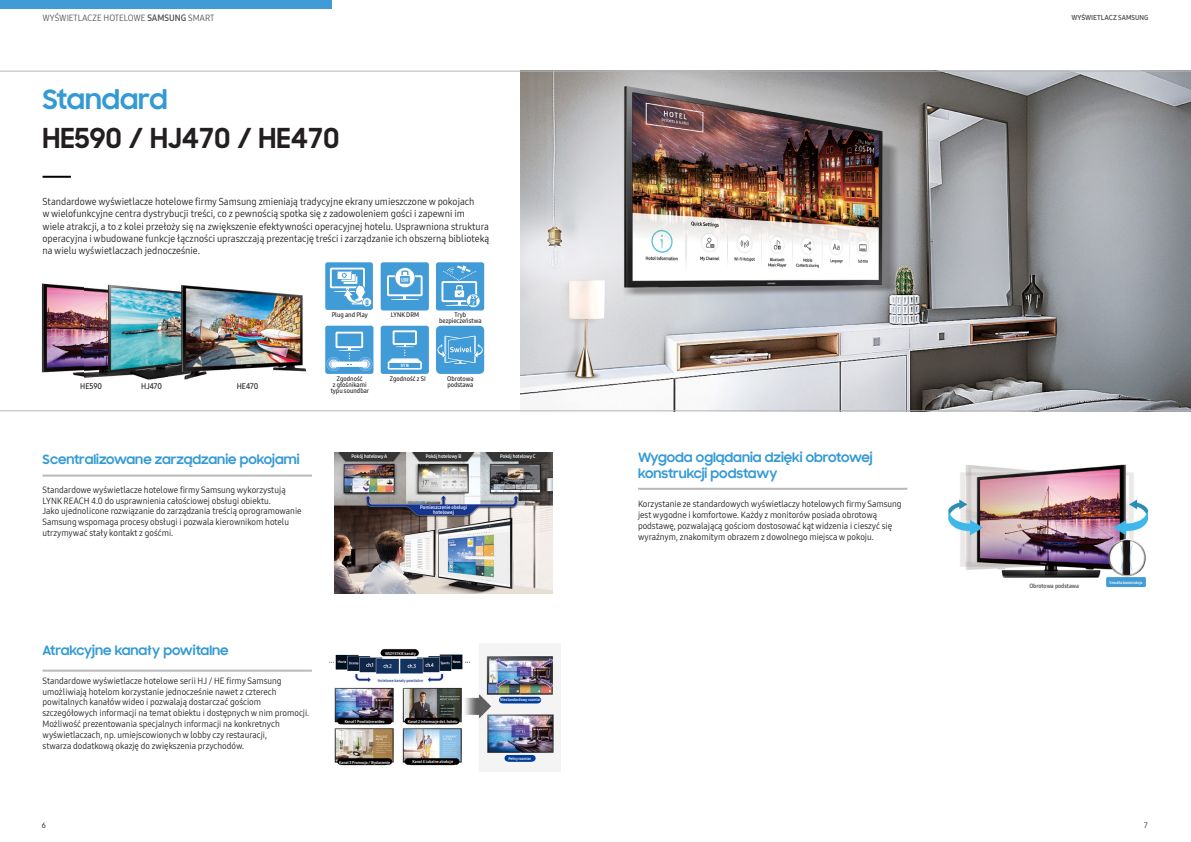
<style>
.page{position:relative;width:1191px;height:842px;background:#fff}
.page>*{position:absolute;margin:0;border:0;box-sizing:border-box;transform-origin:0 0}
.t1{font:700 28px "Samsung Sharp Sans";color:#231f20}
.t2{font:700 27px "Samsung Sharp Sans";color:#339ad5}
.t3{font:700 13px/15.6px "Samsung Sharp Sans";color:#339ad5}
.t4{font:10px/12px "Samsung One 400 C";color:#231f20}
.t5{font:9px/10.8px "Samsung One 400 C";color:#231f20}
.t6{font:9px "Samsung One 400 C";color:#505253}
.t7{font:8px "Samsung One 600 C";color:#231f20}
.t8{font:8px "Samsung One 400 C";color:#231f20}
.t9{font:7px "Samsung One 700";color:#505253}
.t10{font:6.5px/6px "Samsung One 600 C";color:#231f20;text-align:center}
.t11{font:6px "Samsung One 700 C";color:#505253}
.t12{font:5px/5px "Samsung One 700 C";color:#fff;text-align:center}
.t13{font:4.4px "Samsung One 800";color:#fff}
.t14{font:4px "Samsung One 700 C";color:#fff}
.t15{font:4px "Samsung One 700 C";color:#253f8e}
.t16{font:3.2px/2.8px "Samsung One 800";color:#fff}
.s1{font-family:"Samsung One 700 C"}
</style>
<div class="page">
<div style="left:381px;top:262px;width:48px;height:48px;background:#409bd6;border-radius:2px"></div>
<svg style="left:387px;top:267px;width:35px;height:33px"></svg>
<div style="left:400px;top:276px;width:10px;height:8px;background:#409bd6"></div>
<div style="left:325px;top:326px;width:48px;height:48px;background:#409bd6;border-radius:2px"></div>
<svg style="left:326px;top:332px;width:46px;height:39px"></svg>
<div style="left:381px;top:326px;width:48px;height:48px;background:#409bd6;border-radius:2px"></div>
<svg style="left:388px;top:330px;width:34px;height:40px"></svg>
<div style="left:436px;top:262px;width:48px;height:48px;background:#409bd6;border-radius:2px"></div>
<svg style="left:441px;top:265px;width:39px;height:43px"></svg>
<div style="left:325px;top:262px;width:48px;height:48px;background:#409bd6;border-radius:2px"></div>
<svg style="left:330px;top:268px;width:42px;height:39px"></svg>
<div style="left:436px;top:326px;width:48px;height:48px;background:#409bd6;border-radius:5px"></div>
<svg style="left:437px;top:336px;width:46px;height:28px"></svg>
<img style="left:948px;top:464px;width:201px;height:123px">
<div style="left:1106px;top:577px;width:39px;height:10px;background:#409bd6"></div>
<img style="left:520px;top:72px;width:671px;height:339px">
<img style="left:41px;top:283px;width:44px;height:95px">
<hr style="left:43px;top:176px;width:28px;height:2px;background:#000">
<div style="left:0;top:0;width:332px;height:9px;background:#409bd6"></div>
<hr style="left:0;top:411px;width:1191px;height:1px;background:#b5b6b6">
<hr style="left:0;top:71px;width:1191px;height:1px;background:#b5b6b6">
<hr style="left:638px;top:488px;width:269px;height:2px;background:#b7b8b8">
<hr style="left:43px;top:475px;width:269px;height:2px;background:#b7b8b8">
<hr style="left:43px;top:670px;width:269px;height:2px;background:#b7b8b8">
<img style="left:329px;top:644px;width:231px;height:127px">
<div style="left:504px;top:755px;width:31px;height:6px;background:#003e97;border-radius:3px"></div>
<div style="left:380px;top:650px;width:39px;height:6px;background:#040000;border-radius:3px"></div>
<div style="left:337px;top:758px;width:55px;height:7px;background:#040000;border-radius:3px"></div>
<div style="left:337px;top:718px;width:55px;height:6px;background:#040000;border-radius:3px"></div>
<div style="left:405px;top:758px;width:54px;height:7px;background:#040000;border-radius:3px"></div>
<div style="left:405px;top:718px;width:54px;height:6px;background:#040000;border-radius:3px"></div>
<div style="left:499px;top:697px;width:42px;height:6px;background:#003e97;border-radius:3px"></div>
<div style="left:372px;top:677px;width:55px;height:6px;background:#fff"></div>
<img style="left:334px;top:452px;width:219px;height:142px">
<img style="left:85px;top:284px;width:84px;height:96px">
<img style="left:169px;top:285px;width:138px;height:95px">
<p class="t6" style="left:43px;top:12px;width:173px">WYŚWIETLACZE HOTELOWE <span class="s1">SAMSUNG</span> SMART</p>
<p class="t2" style="left:43px;top:79px;width:126px">Standard</p>
<p class="t1" style="left:43px;top:117px;width:298px">HE590 / HJ470 / HE470</p>
<p class="t4" style="left:43px;top:196px;width:448px">Standardowe wyświetlacze hotelowe firmy Samsung zmieniają tradycyjne ekrany umieszczone w pokojach<br>w wielofunkcyjne centra dystrybucji treści, co z pewnością spotka się z zadowoleniem gości i zapewni im wiele atrakcji, a to z kolei przełoży się na zwiększenie efektywności operacyjnej hotelu. Usprawniona struktura operacyjna i wbudowane funkcje łączności upraszczają prezentację treści i zarządzanie ich obszerną biblioteką na wielu wyświetlaczach jednocześnie.</p>
<p class="t16" style="left:401px;top:277px;width:9px">LYNK<br>DRM</p>
<p class="t10" style="left:332px;top:312px;width:38px">Plug and Play</p>
<p class="t10" style="left:391px;top:312px;width:30px">LYNK DRM</p>
<p class="t10" style="left:439px;top:312px;width:44px">Tryb bezpieczeństwa</p>
<p class="t13" style="left:401px;top:363px;width:10px">STB</p>
<p class="t10" style="left:331px;top:376px;width:40px">Zgodność<br>z głośnikami typu soundbar</p>
<p class="t10" style="left:390px;top:376px;width:37px">Zgodność z SI</p>
<p class="t10" style="left:447px;top:376px;width:28px">Obrotowa</p>
<p class="t7" style="left:80px;top:380px;width:23px">HE590</p>
<p class="t10" style="left:447px;top:382px;width:28px">podstawa</p>
<p class="t7" style="left:141px;top:380px;width:22px">HJ470</p>
<p class="t7" style="left:237px;top:380px;width:23px">HE470</p>
<p class="t3" style="left:43px;top:451px;width:258px">Scentralizowane zarządzanie pokojami</p>
<p class="t5" style="left:43px;top:484px;width:261px">Standardowe wyświetlacze hotelowe firmy Samsung wykorzystują LYNK REACH 4.0 do usprawnienia całościowej obsługi obiektu.<br>Jako ujednolicone rozwiązanie do zarządzania treścią oprogramowanie Samsung wspomaga procesy obsługi i pozwala kierownikom hotelu utrzymywać stały kontakt z gośćmi.</p>
<p class="t12" style="left:351px;top:454px;width:37px">Pokój hotelowy A</p>
<p class="t12" style="left:426px;top:454px;width:37px">Pokój hotelowy B</p>
<p class="t12" style="left:500px;top:454px;width:37px">Pokój hotelowy C</p>
<p class="t12" style="left:420px;top:504px;width:48px">Pomieszczenie obsługi hotelowej</p>
<p class="t3" style="left:43px;top:642px;width:188px">Atrakcyjne kanały powitalne</p>
<p class="t5" style="left:43px;top:675px;width:268px">Standardowe wyświetlacze hotelowe serii HJ / HE firmy Samsung umożliwiają hotelom korzystanie jednocześnie nawet z czterech powitalnych kanałów wideo i pozwalają dostarczać gościom szczegółowych informacji na temat obiektu i dostępnych w nim promocji.<br>Możliwość prezentowania specjalnych informacji na konkretnych wyświetlaczach, np. umiejscowionych w lobby czy restauracji,<br>stwarza dodatkową okazję do zwiększenia przychodów.</p>
<p class="t14" style="left:385px;top:650px;width:32px">WSZYSTKIE kanały</p>
<p class="t15" style="left:378px;top:677px;width:47px">Hotelowe kanały powitalne</p>
<p class="t14" style="left:345px;top:718px;width:41px">Kanał 1 Powitalne wideo</p>
<p class="t14" style="left:408px;top:718px;width:51px">Kanał 2 Informacje dot. hotelu</p>
<p class="t14" style="left:339px;top:759px;width:53px">Kanał 3 Promocja / Wydarzenie</p>
<p class="t14" style="left:412px;top:759px;width:42px">Kanał 4 Lokalne atrakcje</p>
<p class="t14" style="left:500px;top:697px;width:42px">Niestandardowy rozmiar</p>
<p class="t14" style="left:508px;top:755px;width:24px">Pełny rozmiar</p>
<p class="t3" style="left:638px;top:449px;width:236px">Wygoda oglądania dzięki obrotowej konstrukcji podstawy</p>
<p class="t5" style="left:638px;top:499px;width:265px">Korzystanie ze standardowych wyświetlaczy hotelowych firmy Samsung jest wygodne i komfortowe. Każdy z monitorów posiada obrotową podstawę, pozwalającą gościom dostosować kąt widzenia i cieszyć się wyraźnym, znakomitym obrazem z dowolnego miejsca w pokoju.</p>
<p class="t9" style="left:1071px;top:12px;width:79px">WYŚWIETLACZ <span class="s1">SAMSUNG</span></p>
<p class="t11" style="left:1029px;top:581px;width:51px">Obrotowa podstawa</p>
<p class="t14" style="left:1109px;top:580px;width:34px">Smukła konstrukcja</p>
<p class="t8" style="left:42px;top:820px;width:6px">6</p>
<p class="t8" style="left:1144px;top:820px;width:5px">7</p>
</div>
